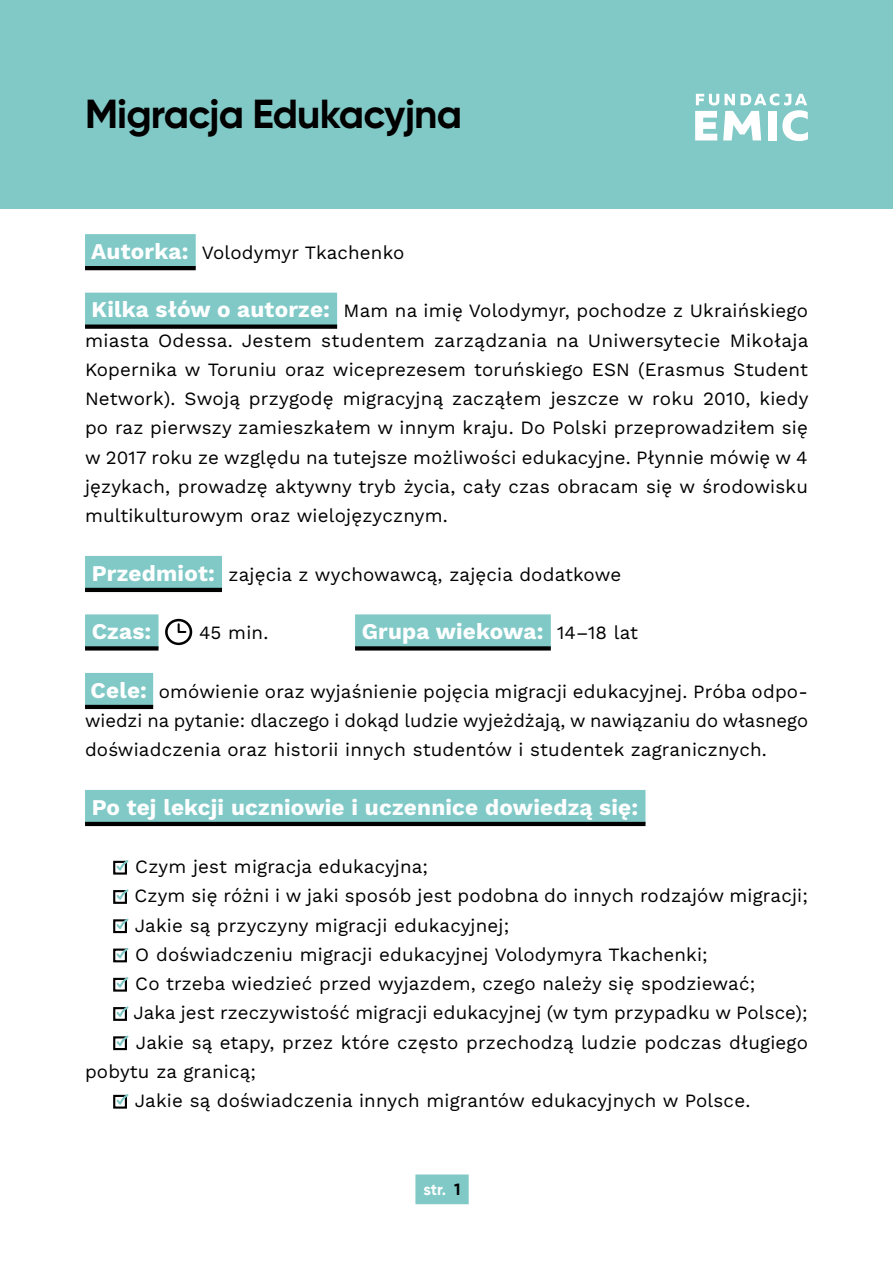
<style>
.page{position:relative;width:893px;height:1263px;background:#fff}
.page>*{position:absolute;margin:0;border:0;box-sizing:border-box;transform-origin:0 0}
.t1{font:700 40.5px "Gilroy";letter-spacing:-.02em;color:#000}
.t2{font:700 22.5px "Work Sans";letter-spacing:.01em;color:#fff}
.t3{font:18.75px/29.2px "Work Sans";letter-spacing:.01em;color:#000;text-align:justify}
.t4{font:700 16.35px "Gilroy";color:#fff}
.s1{font-weight:700;font-size:22.5px;color:#fff}
.s2{font-weight:400;font-size:18.75px;color:#000}
.s3{color:#000}
</style>
<div class="page">
<div style="left:415px;top:1174px;width:54px;height:30px;background:#80c9c7"></div>
<div style="left:0;top:0;width:893px;height:208px;background:#80c9c7"></div>
<div style="left:85px;top:234px;width:111px;height:34px;background:#80c9c7"></div>
<div style="left:85px;top:293px;width:252px;height:34px;background:#80c9c7"></div>
<div style="left:85px;top:556px;width:137px;height:34px;background:#80c9c7"></div>
<div style="left:85px;top:614px;width:74px;height:34px;background:#80c9c7"></div>
<div style="left:355px;top:614px;width:196px;height:34px;background:#80c9c7"></div>
<div style="left:85px;top:673px;width:68px;height:34px;background:#80c9c7"></div>
<div style="left:85px;top:790px;width:560px;height:34px;background:#80c9c7"></div>
<hr style="left:85px;top:266px;width:111px;height:4px;background:#000">
<div style="left:85px;top:324px;width:252px;height:5px;background:#000"></div>
<hr style="left:85px;top:588px;width:137px;height:4px;background:#000">
<svg style="left:85px;top:646px;width:74px;height:4px"></svg>
<svg style="left:165px;top:619px;width:27px;height:26px"></svg>
<svg style="left:355px;top:646px;width:196px;height:4px"></svg>
<hr style="left:85px;top:705px;width:68px;height:4px;background:#000">
<hr style="left:85px;top:822px;width:560px;height:4px;background:#000">
<div style="left:113px;top:861px;width:14px;height:14px;border:2px solid #000"></div>
<svg style="left:116px;top:860px;width:13px;height:15px"></svg>
<div style="left:113px;top:890px;width:14px;height:14px;border:2px solid #000"></div>
<svg style="left:116px;top:889px;width:13px;height:15px"></svg>
<div style="left:113px;top:919px;width:14px;height:14px;border:2px solid #000"></div>
<svg style="left:116px;top:918px;width:13px;height:15px"></svg>
<div style="left:113px;top:948px;width:14px;height:14px;border:2px solid #000"></div>
<svg style="left:116px;top:948px;width:13px;height:14px"></svg>
<div style="left:113px;top:978px;width:14px;height:14px;border:2px solid #000"></div>
<svg style="left:116px;top:977px;width:13px;height:15px"></svg>
<div style="left:113px;top:1007px;width:14px;height:14px;border:2px solid #000"></div>
<svg style="left:116px;top:1006px;width:13px;height:15px"></svg>
<div style="left:113px;top:1036px;width:14px;height:14px;border:2px solid #000"></div>
<svg style="left:116px;top:1035px;width:13px;height:15px"></svg>
<div style="left:113px;top:1095px;width:14px;height:14px;border:2px solid #000"></div>
<svg style="left:116px;top:1094px;width:13px;height:15px"></svg>
<svg style="left:695px;top:94px;width:113px;height:47px"></svg>
<h1 class="t1" style="left:85px;top:88px;width:379px">Migracja Edukacyjna</h1>
<p class="t3" style="left:91px;top:237px;width:315px"><span class="s1">Autorka:</span> Volodymyr Tkachenko</p>
<p class="t3" style="left:85px;top:295px;width:725px;text-indent:7px"><span class="s1">Kilka słów o autorze:</span> Mam na imię Volodymyr, pochodze z Ukraińskiego miasta Odessa. Jestem studentem zarządzania na Uniwersytecie Mikołaja Kopernika w Toruniu oraz wiceprezesem toruńskiego ESN (Erasmus Student Network). Swoją przygodę migracyjną zacząłem jeszcze w roku 2010, kiedy po raz pierwszy zamieszkałem w innym kraju. Do Polski przeprowadziłem się w 2017 roku ze względu na tutejsze możliwości edukacyjne. Płynnie mówię w 4 językach, prowadzę aktywny tryb życia, cały czas obracam się w środowisku multikulturowym oraz wielojęzycznym.</p>
<p class="t3" style="left:92px;top:559px;width:531px"><span class="s1">Przedmiot:</span> zajęcia z wychowawcą, zajęcia dodatkowe</p>
<p class="t2" style="left:92px;top:614px;width:61px">Czas:</p>
<p class="t3" style="left:199px;top:617px;width:71px">45 min.</p>
<p class="t2" style="left:362px;top:614px;width:278px">Grupa wiekowa: <span class="s2">14–18 lat</span></p>
<p class="t3" style="left:85px;top:676px;width:724px"><span class="s1">Cele:</span> omówienie oraz wyjaśnienie pojęcia migracji edukacyjnej. Próba odpo&shy;wiedzi na pytanie: dlaczego i dokąd ludzie wyjeżdżają, w nawiązaniu do własnego doświadczenia oraz historii innych studentów i studentek zagranicznych.</p>
<p class="t2" style="left:92px;top:790px;width:548px">Po tej lekcji uczniowie i uczennice dowiedzą się:</p>
<p class="t3" style="left:135px;top:851px;width:294px">Czym jest migracja edukacyjna;</p>
<p class="t3" style="left:135px;top:880px;width:675px">Czym się różni i w jaki sposób jest podobna do innych rodzajów migracji;</p>
<p class="t3" style="left:135px;top:910px;width:376px">Jakie są przyczyny migracji edukacyjnej;</p>
<p class="t3" style="left:135px;top:939px;width:574px">O doświadczeniu migracji edukacyjnej Volodymyra Tkachenki;</p>
<p class="t3" style="left:135px;top:968px;width:621px">Co trzeba wiedzieć przed wyjazdem, czego należy się spodziewać;</p>
<p class="t3" style="left:133px;top:997px;width:676px">Jaka jest rzeczywistość migracji edukacyjnej (w tym przypadku w Polsce);</p>
<p class="t3" style="left:136px;top:1027px;width:674px">Jakie są etapy, przez które często przechodzą ludzie podczas długiego</p>
<p class="t3" style="left:85px;top:1056px;width:172px">pobytu za granicą;</p>
<p class="t3" style="left:135px;top:1085px;width:617px">Jakie są doświadczenia innych migrantów edukacyjnych w Polsce.</p>
<p class="t4" style="left:424px;top:1179px;width:38px">str. <span class="s3">1</span></p>
</div>
